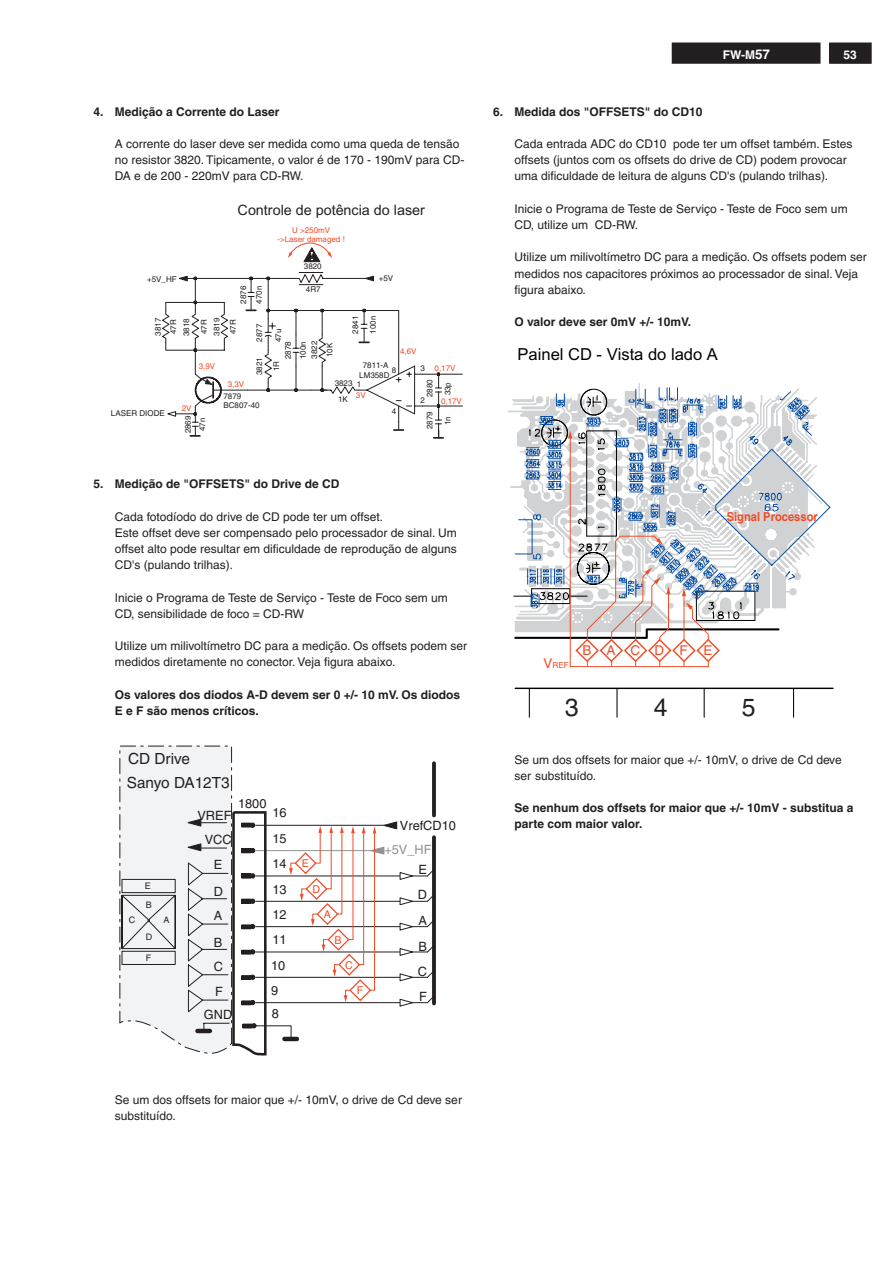
<style>
.page{position:relative;width:893px;height:1263px;background:#fff}
.page>*{position:absolute;margin:0;border:0;box-sizing:border-box;transform-origin:0 0}
.t1{font:24.75px "Helvetica";color:#231f20}
.t2{font:16.5px "Arial";color:#000}
.t3{font:15.3px "Helvetica";color:#231f20}
.t4{font:14.4px "Arial";color:#231f20}
.t5{font:13.5px "Helvetica";letter-spacing:1.135em;color:#f04c27}
.t6{font:12.75px/25.2px "Helvetica";color:#231f20;text-align:justify}
.t7{font:12.75px "Helvetica";color:#909295}
.t8{font:700 12.45px "Helvetica";color:#f04c27;scale:.9 1}
.t9{font:12px/16.2px "Helvetica";color:#231f20}
.t10{font:700 12px/16.2px "Helvetica";color:#231f20}
.t11{font:700 12px "Helvetica";color:#fff}
.t12{font:10.65px "Helvetica";color:#f04c27}
.t13{font:9px "Helvetica";color:#231f20}
.t14{font:8.25px "Helvetica";color:#f04c27}
.t15{font:7.95px/14.9px "Helvetica";color:#231f20}
.t16{font:7.95px "Helvetica";color:#f04b26}
.t17{font:7.95px/8.9px "Helvetica";color:#f04c27;text-align:center}
.s1{font-size:13.5px}
</style>
<div class="page">
<div style="left:830px;top:43px;width:41px;height:20px;background:#231f20"></div>
<div style="left:829px;top:43px;width:43px;height:21px;border:2px solid #231f20"></div>
<div style="left:672px;top:43px;width:148px;height:20px;background:#231f20"></div>
<div style="left:672px;top:43px;width:148px;height:21px;border:2px solid #231f20"></div>
<svg style="left:162px;top:242px;width:301px;height:197px"></svg>
<hr style="left:432px;top:837px;width:4px;height:166px;background:#353132">
<hr style="left:432px;top:763px;width:4px;height:52px;background:#353132">
<svg style="left:119px;top:745px;width:316px;height:311px"></svg>
<svg style="left:638px;top:387px;width:193px;height:169px"></svg>
<hr style="left:515px;top:688px;width:318px;height:1px;background:#000">
<svg style="left:529px;top:689px;width:1px;height:28px"></svg>
<svg style="left:616px;top:689px;width:1px;height:28px"></svg>
<svg style="left:704px;top:689px;width:1px;height:28px"></svg>
<svg style="left:793px;top:689px;width:1px;height:28px"></svg>
<svg style="left:513px;top:388px;width:288px;height:279px"></svg>
<p class="t10" style="left:94px;top:104px;width:187px">4. Medição a Corrente do Laser</p>
<p class="t9" style="left:115px;top:137px;width:351px">A corrente do laser deve ser medida como uma queda de tensão no resistor 3820. Tipicamente, o valor é de 170 - 190mV para CD-<br>DA e de 200 - 220mV para CD-RW.</p>
<p class="t4" style="left:238px;top:202px;width:189px">Controle de potência do laser</p>
<p class="t15" style="left:147px;top:272px;width:31px">+5V_HF</p>
<p class="t15" style="left:236px;top:304px;width:19px;line-height:15.5px;rotate:-90deg">2876<br>470n</p>
<p class="t17" style="left:277px;top:226px;width:69px">U &gt;250mV<br>-&gt;Laser damaged !</p>
<p class="t15" style="left:304px;top:259px;width:19px">3820</p>
<p class="t15" style="left:306px;top:282px;width:16px">4R7</p>
<p class="t15" style="left:379px;top:272px;width:16px">+5V</p>
<p class="t15" style="left:180px;top:336px;width:19px;rotate:-90deg">3818</p>
<p class="t15" style="left:197px;top:334px;width:16px;rotate:-90deg">47R</p>
<p class="t15" style="left:349px;top:333px;width:19px;rotate:-90deg">2841</p>
<p class="t15" style="left:366px;top:333px;width:19px;rotate:-90deg">100n</p>
<p class="t15" style="left:151px;top:336px;width:19px;line-height:15.6px;rotate:-90deg">3817<br>47R</p>
<p class="t15" style="left:210px;top:336px;width:19px;line-height:16px;rotate:-90deg">3819<br>47R</p>
<p class="t15" style="left:253px;top:342px;width:19px;rotate:-90deg">2877</p>
<p class="t15" style="left:272px;top:342px;width:15px;rotate:-90deg">47u</p>
<p class="t15" style="left:308px;top:359px;width:19px;line-height:15.3px;rotate:-90deg">3822<br>10K</p>
<p class="t15" style="left:282px;top:359px;width:19px;rotate:-90deg">2878<br>100n</p>
<p class="t16" style="left:400px;top:348px;width:18px">4,6V</p>
<p class="t15" style="left:252px;top:375px;width:19px;line-height:16.8px;text-align:center;rotate:-90deg">3821<br>1R</p>
<p class="t15" style="left:359px;top:361px;width:32px;line-height:9.9px;text-align:center">7811-A<br>LM358D</p>
<p class="t15" style="left:420px;top:362px;width:6px">3</p>
<p class="t15" style="left:420px;top:394px;width:6px">2</p>
<p class="t16" style="left:199px;top:363px;width:18px">3,9V</p>
<p class="t16" style="left:435px;top:365px;width:22px">0,17V</p>
<p class="t16" style="left:441px;top:398px;width:22px">0,17V</p>
<p class="t15" style="left:392px;top:363px;width:6px">8</p>
<p class="t15" style="left:392px;top:404px;width:6px">4</p>
<p class="t15" style="left:335px;top:377px;width:19px">3823</p>
<p class="t15" style="left:423px;top:397px;width:19px;rotate:-90deg">2880</p>
<p class="t15" style="left:441px;top:395px;width:15px;rotate:-90deg">33p</p>
<p class="t15" style="left:357px;top:378px;width:6px">1</p>
<p class="t16" style="left:228px;top:382px;width:18px">3,3V</p>
<p class="t16" style="left:356px;top:392px;width:11px">3V</p>
<p class="t15" style="left:223px;top:390px;width:19px">7879</p>
<p class="t15" style="left:338px;top:392px;width:11px">1K</p>
<p class="t15" style="left:223px;top:399px;width:38px">BC807-40</p>
<p class="t16" style="left:182px;top:406px;width:11px">2V</p>
<p class="t15" style="left:111px;top:407px;width:55px">LASER DIODE</p>
<p class="t15" style="left:423px;top:429px;width:19px;rotate:-90deg">2879</p>
<p class="t15" style="left:182px;top:433px;width:19px;rotate:-90deg">2869</p>
<p class="t15" style="left:441px;top:425px;width:10px;rotate:-90deg">1n</p>
<p class="t15" style="left:196px;top:431px;width:15px;rotate:-90deg">47n</p>
<p class="t10" style="left:94px;top:477px;width:247px">5. Medição de "OFFSETS" do Drive de CD</p>
<p class="t9" style="left:115px;top:509px;width:344px">Cada fotodíodo do drive de CD pode ter um offset.<br>Este offset deve ser compensado pelo processador de sinal. Um offset alto pode resultar em dificuldade de reprodução de alguns CD's (pulando trilhas).</p>
<p class="t9" style="left:115px;top:590px;width:335px">Inicie o Programa de Teste de Serviço - Teste de Foco sem um<br>CD, sensibilidade de foco = CD-RW</p>
<p class="t9" style="left:115px;top:639px;width:354px">Utilize um milivoltímetro DC para a medição. Os offsets podem ser medidos diretamente no conector. Veja figura abaixo.</p>
<p class="t10" style="left:115px;top:688px;width:347px">Os valores dos diodos A-D devem ser 0 +/- 10 mV. Os diodos<br>E e F são menos críticos.</p>
<p class="t3" style="left:128px;top:753px;width:63px">CD Drive</p>
<p class="t3" style="left:127px;top:777px;width:104px">Sanyo DA12T3</p>
<p class="t6" style="left:197px;top:804px;width:36px">VREF</p>
<p class="t6" style="left:238px;top:792px;width:30px">1800</p>
<p class="t6" style="left:272px;top:801px;width:16px">16</p>
<p class="t6" style="left:205px;top:828px;width:28px">VCC</p>
<p class="t6" style="left:272px;top:827px;width:16px">15</p>
<p class="t6" style="left:214px;top:853px;width:10px">E</p>
<p class="t6" style="left:272px;top:852px;width:16px">14</p>
<p class="t13" style="left:145px;top:882px;width:7px">E</p>
<p class="t6" style="left:214px;top:880px;width:11px">D</p>
<p class="t6" style="left:272px;top:878px;width:16px">13</p>
<p class="t13" style="left:129px;top:917px;width:8px">C</p>
<p class="t13" style="left:146px;top:902px;width:7px">B</p>
<p class="t13" style="left:163px;top:916px;width:7px">A</p>
<p class="t6" style="left:214px;top:904px;width:10px">A</p>
<p class="t6" style="left:272px;top:903px;width:16px">12</p>
<p class="t13" style="left:146px;top:934px;width:8px">D</p>
<p class="t6" style="left:214px;top:931px;width:10px">B</p>
<p class="t6" style="left:272px;top:928px;width:16px">11</p>
<p class="t13" style="left:146px;top:954px;width:7px">F</p>
<p class="t6" style="left:214px;top:955px;width:11px">C</p>
<p class="t6" style="left:271px;top:954px;width:16px">10</p>
<p class="t6" style="left:215px;top:980px;width:9px">F</p>
<p class="t6" style="left:271px;top:979px;width:9px">9</p>
<p class="t6" style="left:204px;top:1003px;width:30px">GND</p>
<p class="t6" style="left:272px;top:1002px;width:9px">8</p>
<p class="t12" style="left:302px;top:859px;width:9px">E</p>
<p class="t12" style="left:312px;top:885px;width:9px">D</p>
<p class="t12" style="left:324px;top:910px;width:9px">A</p>
<p class="t12" style="left:335px;top:936px;width:9px">B</p>
<p class="t12" style="left:345px;top:961px;width:9px">C</p>
<p class="t12" style="left:357px;top:987px;width:8px">F</p>
<p class="t6" style="left:400px;top:814px;width:58px">VrefCD10</p>
<p class="t7" style="left:384px;top:845px;width:49px">+5V_HF</p>
<p class="t6" style="left:418px;top:858px;width:10px">E</p>
<p class="t6" style="left:418px;top:883px;width:11px">D</p>
<p class="t6" style="left:418px;top:909px;width:10px">A</p>
<p class="t6" style="left:418px;top:935px;width:11px">B C F</p>
<p class="t11" style="left:723px;top:50px;width:49px">FW-M<span class="s1">57</span></p>
<p class="t11" style="left:844px;top:50px;width:15px">53</p>
<p class="t10" style="left:493px;top:104px;width:211px">6. Medida dos "OFFSETS" do CD10</p>
<p class="t9" style="left:514px;top:137px;width:339px">Cada entrada ADC do CD10 pode ter um offset também. Estes offsets (juntos com os offsets do drive de CD) podem provocar uma dificuldade de leitura de alguns CD's (pulando trilhas).</p>
<p class="t9" style="left:514px;top:202px;width:335px">Inicie o Programa de Teste de Serviço - Teste de Foco sem um<br>CD, utilize um CD-RW.</p>
<p class="t9" style="left:514px;top:250px;width:354px">Utilize um milivoltímetro DC para a medição. Os offsets podem ser medidos nos capacitores próximos ao processador de sinal. Veja figura abaixo.</p>
<p class="t10" style="left:514px;top:315px;width:178px">O valor deve ser 0mV +/- 10mV.</p>
<h2 class="t2" style="left:518px;top:345px;width:202px">Painel CD - Vista do lado A</h2>
<p class="t8" style="left:727px;top:512px;width:103px">Signal Processor</p>
<p class="t14" style="left:543px;top:662px;width:27px"><span class="s1">V</span>REF</p>
<p class="t5" style="left:582px;top:646px;width:131px">BACDFE</p>
<h1 class="t1" style="left:565px;top:698px;width:15px">3</h1>
<h1 class="t1" style="left:654px;top:698px;width:15px">4</h1>
<h1 class="t1" style="left:742px;top:698px;width:15px">5</h1>
<p class="t9" style="left:514px;top:752px;width:329px">Se um dos offsets for maior que +/- 10mV, o drive de Cd deve ser substituído.</p>
<p class="t10" style="left:514px;top:801px;width:340px">Se nenhum dos offsets for maior que +/- 10mV - substitua a parte com maior valor.</p>
<p class="t9" style="left:115px;top:1093px;width:349px">Se um dos offsets for maior que +/- 10mV, o drive de Cd deve ser substituído.</p>
</div>
